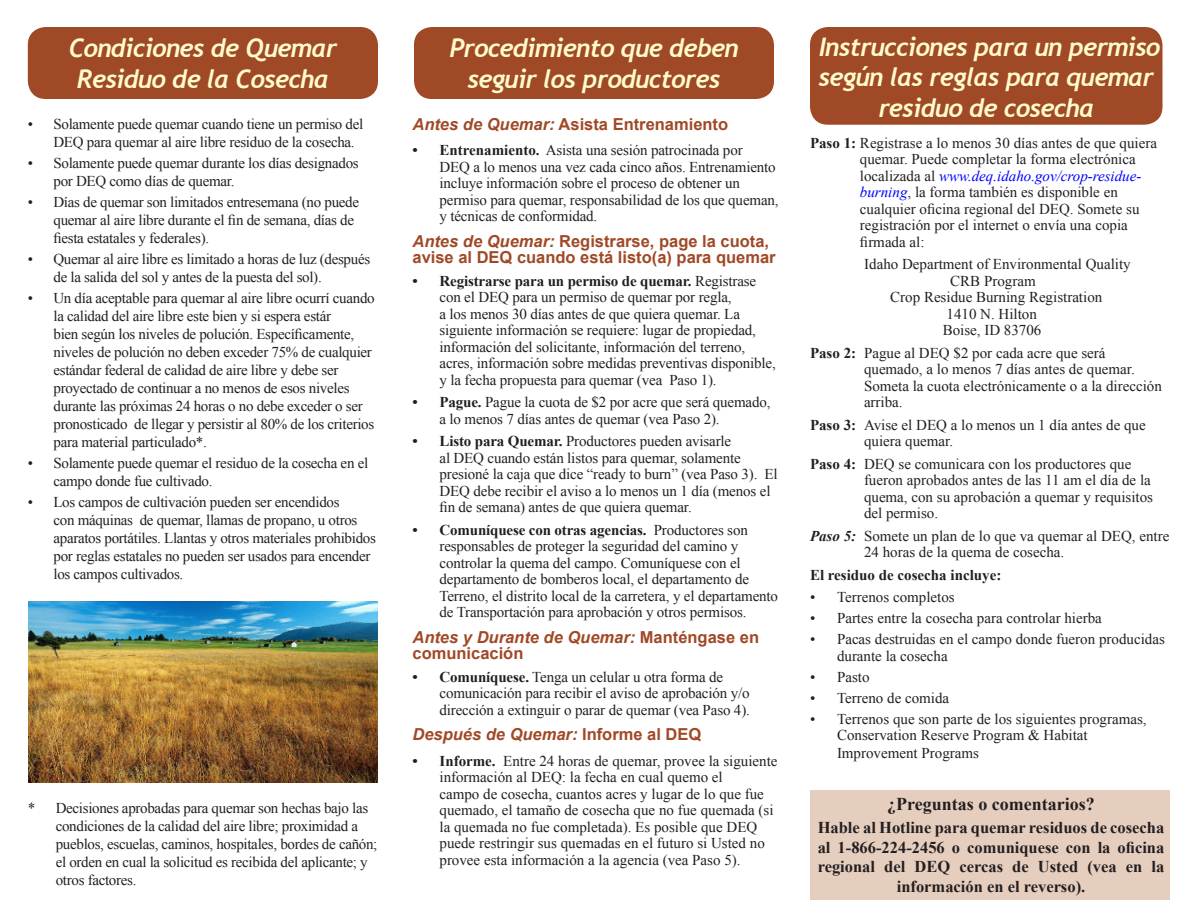
<style>
.page{position:relative;width:1188px;height:918px;background:#fff}
.page>*{position:absolute;margin:0;border:0;box-sizing:border-box;transform-origin:0 0}
.t1{font:italic 700 25.5px/30.6px "Trebuchet";letter-spacing:-.03em;color:#fffbcc;text-align:center}
.t2{font:700 18px "Times New Roman";color:#231f20}
.t3{font:700 16.5px/16.5px "Arial";color:#a04926}
.t4{font:700 16.5px/19.8px "Times New Roman";color:#231f20;text-align:center}
.t5{font:italic 700 16.5px "Arial";color:#a04926}
.t6{font:15px/16.5px "Times New Roman";letter-spacing:-.01em;color:#231f20}
.t7{font:700 15px "Times New Roman";color:#231f20}
.s1{font-weight:700}
.s2{font-style:italic;color:#00f}
.s3{font-weight:700;font-style:italic}
.s4{font-style:italic}
.s5{font-style:normal}
</style>
<div class="page">
<div style="left:28px;top:27px;width:350px;height:72px;background:#a04926;border-radius:18px"></div>
<div style="left:414px;top:27px;width:360px;height:72px;background:#a04926;border-radius:18px"></div>
<div style="left:810px;top:27px;width:352px;height:98px;background:#a04926;border-radius:18px"></div>
<img style="left:29px;top:602px;width:349px;height:180px">
<div style="left:810px;top:791px;width:360px;height:109px;background:#e6cebf"></div>
<p class="t1" style="left:69px;top:33px;width:270px">Condiciones de Quemar<br>Residuo de la Cosecha</p>
<p class="t6" style="left:53px;top:114px;width:311px;line-height:18px;text-indent:-26px">• Solamente puede quemar cuando tiene un permiso del<br>DEQ para quemar al aire libre residuo de la cosecha.</p>
<p class="t6" style="left:53px;top:153px;width:307px;line-height:18px;text-indent:-26px">• Solamente puede quemar durante los días designados por DEQ como días de quemar.</p>
<p class="t6" style="left:53px;top:192px;width:307px;line-height:18px;text-indent:-26px">• Días de quemar son limitados entresemana (no puede quemar al aire libre durante el fin de semana, días de fiesta estatales y federales).</p>
<p class="t6" style="left:53px;top:249px;width:318px;line-height:18px;text-indent:-26px">• Quemar al aire libre es limitado a horas de luz (después de la salida del sol y antes de la puesta del sol).</p>
<p class="t6" style="left:53px;top:288px;width:323px;line-height:18px;text-indent:-26px">• Un día aceptable para quemar al aire libre ocurrí cuando la calidad del aire libre este bien y si espera estár<br>bien según los niveles de polución. Específicamente, niveles de polución no deben exceder 75% de cualquier estándar federal de calidad de aire libre y debe ser proyectado de continuar a no menos de esos niveles durante las próximas 24 horas o no debe exceder o ser pronosticado de llegar y persistir al 80% de los criterios para material particulado*.</p>
<p class="t6" style="left:53px;top:453px;width:316px;line-height:18px;text-indent:-26px">• Solamente puede quemar el residuo de la cosecha en el campo donde fue cultivado.</p>
<p class="t6" style="left:53px;top:492px;width:324px;line-height:18px;text-indent:-26px">• Los campos de cultivación pueden ser encendidos<br>con máquinas de quemar, llamas de propano, u otros aparatos portátiles. Llantas y otros materiales prohibidos por reglas estatales no pueden ser usados para encender los campos cultivados.</p>
<p class="t6" style="left:56px;top:798px;width:323px;line-height:18px;text-indent:-28px">* Decisiones aprobadas para quemar son hechas bajo las condiciones de la calidad del aire libre; proximidad a pueblos, escuelas, caminos, hospitales, bordes de cañón; el orden en cual la solicitud es recibida del aplicante; y otros factores.</p>
<p class="t1" style="left:449px;top:33px;width:291px">Procedimiento que deben seguir los productores</p>
<p class="t1" style="left:819px;top:32px;width:343px">Instrucciones para un permiso según las reglas para quemar residuo de cosecha</p>
<p class="t6" style="left:860px;top:134px;width:299px;text-indent:-50px"><span class="s1">Paso 1:</span> Registrase a lo menos 30 días antes de que quiera quemar. Puede completar la forma electrónica localizada al <span class="s2">www.deq.idaho.gov/crop-residue&shy;burning</span>, la forma también es disponible en cualquier oficina regional del DEQ. Somete su registración por el internet o envía una copia firmada al:</p>
<p class="t6" style="left:864px;top:256px;width:268px">Idaho Department of Environmental Quality</p>
<p class="t6" style="left:950px;top:272px;width:87px">CRB Program</p>
<p class="t6" style="left:890px;top:289px;width:214px">Crop Residue Burning Registration</p>
<p class="t6" style="left:946px;top:305px;width:92px">1410 N. Hilton</p>
<p class="t6" style="left:943px;top:322px;width:100px">Boise, ID 83706</p>
<p class="t6" style="left:864px;top:344px;width:299px;text-indent:-54px"><span class="s1">Paso 2:</span> Pague al DEQ $2 por cada acre que será quemado, a lo menos 7 días antes de quemar.<br>Someta la cuota electrónicamente o a la dirección arriba.</p>
<p class="t6" style="left:864px;top:416px;width:283px;text-indent:-54px"><span class="s1">Paso 3:</span> Avise el DEQ a lo menos un 1 día antes de que quiera quemar.</p>
<p class="t6" style="left:864px;top:455px;width:291px;text-indent:-54px"><span class="s1">Paso 4:</span> DEQ se comunicara con los productores que fueron aprobados antes de las 11 am el día de la quema, con su aprobación a quemar y requisitos del permiso.</p>
<p class="t6" style="left:864px;top:527px;width:307px;text-indent:-54px"><span class="s3">Paso 5:</span> Somete un plan de lo que va quemar al DEQ, entre<br>24 horas de la quema de cosecha.</p>
<p class="t7" style="left:810px;top:565px;width:193px">El residuo de cosecha incluye:</p>
<p class="t6" style="left:810px;top:589px;width:146px">• Terrenos completos</p>
<p class="t6" style="left:810px;top:610px;width:293px">• Partes entre la cosecha para controlar hierba</p>
<p class="t6" style="left:837px;top:631px;width:329px;text-indent:-27px">• Pacas destruidas en el campo donde fueron producidas durante la cosecha</p>
<p class="t6" style="left:810px;top:668px;width:61px">• Pasto</p>
<p class="t6" style="left:810px;top:689px;width:141px">• Terreno de comida</p>
<p class="t6" style="left:837px;top:710px;width:311px;text-indent:-27px">• Terrenos que son parte de los siguientes programas,<br>Conservation Reserve Program &amp; Habitat</p>
<p class="t6" style="left:837px;top:745px;width:144px">Improvement Programs</p>
<p class="t2" style="left:887px;top:792px;width:209px">¿Preguntas o comentarios?</p>
<p class="t4" style="left:818px;top:817px;width:348px">Hable al Hotline para quemar residuos de cosecha al 1-866-224-2456 o comuniquese con la oficina regional del DEQ cercas de Usted (vea en la información en el reverso).</p>
<p class="t3" style="left:412px;top:116px;width:317px"><span class="s4">Antes de Quemar:</span> Asista Entrenamiento</p>
<p class="t6" style="left:440px;top:142px;width:341px;text-indent:-27px"><span class="s1">• Entrenamiento.</span> Asista una sesión patrocinada por<br>DEQ a lo menos una vez cada cinco años. Entrenamiento incluye información sobre el proceso de obtener un permiso para quemar, responsabilidad de los que queman, y técnicas de conformidad.</p>
<p class="t3" style="left:412px;top:233px;width:365px"><span class="s4">Antes de Quemar:</span> Registrarse, page la cuota, avise al DEQ cuando está listo(a) para quemar</p>
<p class="t6" style="left:440px;top:272px;width:338px;text-indent:-27px"><span class="s1">• Registrarse para un permiso de quemar.</span> Registrase con el DEQ para un permiso de quemar por regla,<br>a los menos 30 días antes de que quiera quemar. La siguiente información se requiere: lugar de propiedad, información del solicitante, información del terreno, acres, información sobre medidas preventivas disponible, y la fecha propuesta para quemar (vea Paso 1).</p>
<p class="t6" style="left:440px;top:394px;width:333px;text-indent:-27px"><span class="s1">• Pague.</span> Pague la cuota de $2 por acre que será quemado, a lo menos 7 días antes de quemar (vea Paso 2).</p>
<p class="t6" style="left:440px;top:433px;width:340px;text-indent:-27px"><span class="s1">• Listo para Quemar.</span> Productores pueden avisarle<br>al DEQ cuando están listos para quemar, solamente presioné la caja que dice “ready to burn” (vea Paso 3). El DEQ debe recibir el aviso a lo menos un 1 día (menos el fin de semana) antes de que quiera quemar.</p>
<p class="t6" style="left:440px;top:521px;width:340px;text-indent:-27px"><span class="s1">• Comuníquese con otras agencias.</span> Productores son responsables de proteger la seguridad del camino y controlar la quema del campo. Comuníquese con el departamento de bomberos local, el departamento de Terreno, el distrito local de la carretera, y el departamento de Transportación para aprobación y otros permisos.</p>
<p class="t3" style="left:412px;top:629px;width:348px"><span class="s4">Antes y Durante de Quemar:</span> Manténgase en comunicación</p>
<p class="t6" style="left:440px;top:668px;width:312px;text-indent:-27px"><span class="s1">• Comuníquese.</span> Tenga un celular u otra forma de comunicación para recibir el aviso de aprobación y/o dirección a extinguir o parar de quemar (vea Paso 4).</p>
<p class="t5" style="left:412px;top:724px;width:290px">Después de Quemar: <span class="s5">Informe al DEQ</span></p>
<p class="t6" style="left:440px;top:752px;width:340px;text-indent:-27px"><span class="s1">• Informe.</span> Entre 24 horas de quemar, provee la siguiente información al DEQ: la fecha en cual quemo el<br>campo de cosecha, cuantos acres y lugar de lo que fue quemado, el tamaño de cosecha que no fue quemada (si la quemada no fue completada). Es posible que DEQ puede restringir sus quemadas en el futuro si Usted no provee esta información a la agencia (vea Paso 5).</p>
</div>
